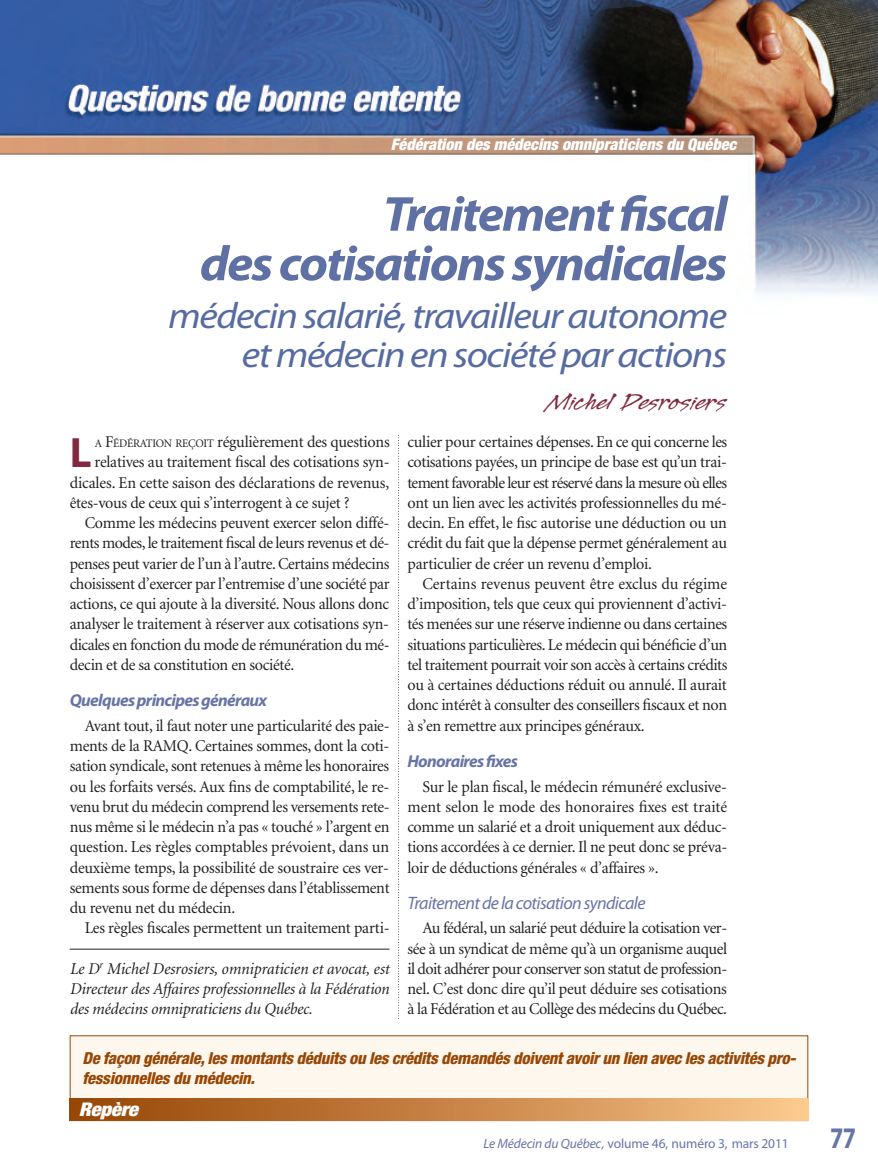
<style>
.page{position:relative;width:878px;height:1175px;background:#fff}
.page>*{position:absolute;margin:0;border:0;box-sizing:border-box;transform-origin:0 0}
.t1{font:italic 700 49.5px/49.5px "Myriad Pro";letter-spacing:-.035em;color:#5f70a4;text-align:right;scale:1.05 1}
.t2{font:700 42.6px "Myriad Pro";color:#82293f}
.t3{font:italic 36.75px/39px "Myriad Pro";letter-spacing:-.035em;color:#566ba0;text-align:right;scale:1.1 1}
.t4{font:700 30px "Myriad Pro";color:#6775a6;scale:.8 1}
.t5{font:27px "Legault Std";color:#82293f;scale:1.2 1}
.t6{font:italic 900 condensed 18.9px "Helvetica Neue";letter-spacing:-.015em;color:#fff;scale:1.11 1}
.t7{font:italic 18px "Myriad Pro";letter-spacing:-.035em;color:#6775a6}
.t8{font:italic 700 17.25px "Myriad Pro";letter-spacing:-.04em;color:#6775a6}
.t9{font:16.5px/20.2px "Minion";letter-spacing:-.02em;color:#231f20;text-align:justify}
.t10{font:italic 16.5px/20.2px "Minion";letter-spacing:-.01em;color:#231f20;text-align:justify}
.t11{font:italic 800 condensed 16.5px/19.5px "Helvetica Neue";letter-spacing:-.015em;color:#974705}
.t12{font:italic 900 condensed 16.2px "Helvetica Neue";color:#fff}
.t13{font:13.5px "Myriad Pro";letter-spacing:-.01em;color:#6775a6}
.s1{font-size:11.55px}
.s2{font-style:italic}
</style>
<div class="page">
<img style="left:0;top:0;width:878px;height:295px">
<svg style="left:398px;top:435px;width:1px;height:584px"></svg>
<hr style="left:70px;top:948px;width:319px;height:1px;background:#231f20">
<div style="left:70px;top:1036px;width:737px;height:84px;background:#fef7ed"></div>
<div style="left:70px;top:1098px;width:738px;height:22px;background:linear-gradient(to right,#954302,#fac68a)"></div>
<p class="t12" style="left:391px;top:138px;width:347px">Fédération des médecins omnipraticiens du Québec</p>
<h1 class="t1" style="left:200px;top:193px;width:504px">Traitement fiscal<br>des cotisations syndicales</h1>
<h3 class="t3" style="left:168px;top:299px;width:509px">médecin salarié, travailleur autonome et médecin en société par actions</h3>
<h3 class="t5" style="left:549px;top:383px;width:149px">Michel Desrosiers</h3>
<h2 class="t2" style="left:70px;top:437px;width:23px">L</h2>
<p class="t9" style="left:95px;top:433px;width:296px"><span class="s1">A</span> F<span class="s1">ÉDÉRATION REÇOIT</span> régulièrement des questions</p>
<p class="t9" style="left:95px;top:453px;width:296px">relatives au traitement fiscal des cotisations syn-</p>
<p class="t9" style="left:70px;top:473px;width:321px">dicales. En cette saison des déclarations de revenus,</p>
<p class="t9" style="left:70px;top:494px;width:281px">êtes-vous de ceux qui s’interrogent à ce sujet ?</p>
<p class="t9" style="left:85px;top:514px;width:306px">Comme les médecins peuvent exercer selon diffé-</p>
<p class="t9" style="left:70px;top:534px;width:321px">rents modes, le traitement fiscal de leurs revenus et dé-</p>
<p class="t9" style="left:70px;top:554px;width:321px">penses peut varier de l’un à l’autre. Certains médecins</p>
<p class="t9" style="left:70px;top:575px;width:321px">choisissent d’exercer par l’entremise d’une société par</p>
<p class="t9" style="left:70px;top:595px;width:321px">actions, ce qui ajoute à la diversité. Nous allons donc</p>
<p class="t9" style="left:70px;top:615px;width:321px">analyser le traitement à réserver aux cotisations syn-</p>
<p class="t9" style="left:70px;top:635px;width:321px">dicales en fonction du mode de rémunération du mé-</p>
<p class="t9" style="left:70px;top:656px;width:226px">decin et de sa constitution en société.</p>
<p class="t8" style="left:70px;top:694px;width:199px">Quelques principes généraux</p>
<p class="t9" style="left:70px;top:716px;width:321px;text-indent:15px">Avant tout, il faut noter une particularité des paie&shy;ments de la RAMQ. Certaines sommes, dont la coti&shy;sation syndicale, sont retenues à même les honoraires ou les forfaits versés. Aux fins de comptabilité, le re&shy;venu brut du médecin comprend les versements rete&shy;nus même si le médecin n’a pas « touché » l’argent en question. Les règles comptables prévoient, dans un deuxième temps, la possibilité de soustraire ces ver&shy;sements sous forme de dépenses dans l’établissement du revenu net du médecin.</p>
<p class="t9" style="left:85px;top:919px;width:306px">Les règles fiscales permettent un traitement parti-</p>
<p class="t10" style="left:70px;top:959px;width:321px">Le D<sup>r</sup> Michel Desrosiers, omnipraticien et avocat, est Directeur des Affaires professionnelles à la Fédération des médecins omnipraticiens du Québec.</p>
<p class="t9" style="left:407px;top:433px;width:321px">culier pour certaines dépenses. En ce qui concerne les cotisations payées, un principe de base est qu’un trai&shy;tement favorable leur est réservé dans la mesure où elles ont un lien avec les activités professionnelles du mé&shy;decin. En effet, le fisc autorise une déduction ou un crédit du fait que la dépense permet généralement au particulier de créer un revenu d’emploi.</p>
<p class="t9" style="left:407px;top:575px;width:321px;text-indent:15px">Certains revenus peuvent être exclus du régime d’imposition, tels que ceux qui proviennent d’activi&shy;tés menées sur une réserve indienne ou dans certaines situations particulières. Le médecin qui bénéficie d’un tel traitement pourrait voir son accès à certains crédits ou à certaines déductions réduit ou annulé. Il aurait donc intérêt à consulter des conseillers fiscaux et non à s’en remettre aux principes généraux.</p>
<p class="t8" style="left:407px;top:754px;width:112px">Honoraires fixes</p>
<p class="t9" style="left:407px;top:777px;width:321px;text-indent:15px">Sur le plan fiscal, le médecin rémunéré exclusive&shy;ment selon le mode des honoraires fixes est traité comme un salarié et a droit uniquement aux déduc&shy;tions accordées à ce dernier. Il ne peut donc se préva&shy;loir de déductions générales « d’affaires ».</p>
<p class="t7" style="left:407px;top:895px;width:239px">Traitement de la cotisation syndicale</p>
<p class="t9" style="left:407px;top:919px;width:321px;text-indent:15px">Au fédéral, un salarié peut déduire la cotisation ver&shy;sée à un syndicat de même qu’à un organisme auquel il doit adhérer pour conserver son statut de profession&shy;nel. C’est donc dire qu’il peut déduire ses cotisations à la Fédération et au Collège des médecins du Québec.</p>
<p class="t11" style="left:82px;top:1050px;width:712px">De façon générale, les montants déduits ou les crédits demandés doivent avoir un lien avec les activités pro&shy;fessionnelles du médecin.</p>
<p class="t6" style="left:79px;top:1102px;width:55px">Repère</p>
<p class="t13" style="left:483px;top:1138px;width:306px"><span class="s2">Le Médecin du Québec,</span> volume 46, numéro 3, mars 2011</p>
<h3 class="t4" style="left:830px;top:1126px;width:34px">77</h3>
</div>
